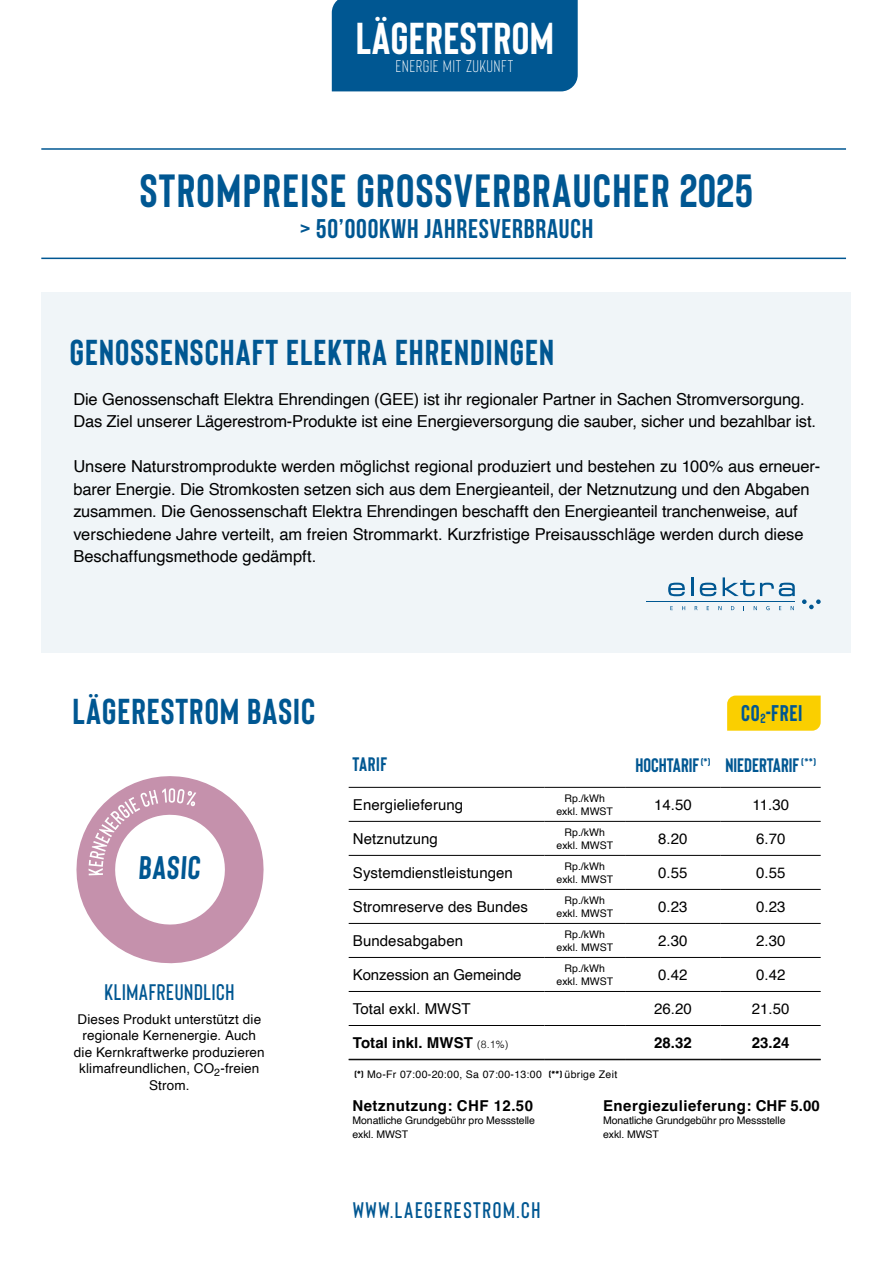
<style>
.page{position:relative;width:893px;height:1263px;background:#fff}
.page>*{position:absolute;margin:0;border:0;box-sizing:border-box;transform-origin:0 0}
.t1{font:700 46.5px "Bison";letter-spacing:.03em;color:#005792}
.t2{font:700 44.7px "Bison";letter-spacing:.01em;color:#fff}
.t3{font:700 36px "Bison";letter-spacing:.03em;color:#005792}
.t4{font:700 32.7px "Bison";color:#005792}
.t5{font:700 27px "Bebas Neue";letter-spacing:.03em;color:#005792}
.t6{font:700 22.65px "Bison";letter-spacing:.03em;color:#005792}
.t7{font:600 22.5px "Bison";letter-spacing:.07em;color:#005792}
.t8{font:600 22.5px "Bison";letter-spacing:.045em;color:#005792}
.t9{font:700 19.5px "Bison";color:#005792}
.t10{font:16.8px "Bison";letter-spacing:.06em;color:#fff}
.t11{font:16.5px/22.5px "Helvetica";letter-spacing:-.01em;color:#000}
.t12{font:15px "Helvetica";letter-spacing:.005em;color:#000}
.t13{font:700 15px "Helvetica";letter-spacing:.03em;color:#000}
.t14{font:700 15px "Helvetica";letter-spacing:.005em;color:#000}
.t15{font:13.5px/16.5px "Helvetica";letter-spacing:.01em;color:#000;text-align:center}
.t16{font:10.5px "Helvetica";color:#000}
.t17{font:10.5px "Helvetica";letter-spacing:.03em;color:#000}
.s1{font-family:"Bebas Neue";color:#fff}
.s2{font-weight:300;font-size:10.5px}
.s3{font-family:"Bison";font-weight:700}
</style>
<div class="page">
<div style="left:41px;top:292px;width:809px;height:361px;background:#f0f5f8"></div>
<hr style="left:349px;top:787px;width:195px;height:1px;background:#000">
<hr style="left:544px;top:787px;width:81px;height:1px;background:#000">
<hr style="left:625px;top:787px;width:96px;height:1px;background:#000">
<hr style="left:721px;top:787px;width:100px;height:1px;background:#000">
<hr style="left:349px;top:821px;width:195px;height:1px;background:#000">
<hr style="left:544px;top:821px;width:81px;height:1px;background:#000">
<hr style="left:625px;top:821px;width:96px;height:1px;background:#000">
<hr style="left:721px;top:821px;width:100px;height:1px;background:#000">
<hr style="left:349px;top:855px;width:195px;height:1px;background:#000">
<hr style="left:544px;top:855px;width:81px;height:1px;background:#000">
<hr style="left:625px;top:855px;width:96px;height:1px;background:#000">
<hr style="left:721px;top:855px;width:100px;height:1px;background:#000">
<hr style="left:349px;top:889px;width:195px;height:1px;background:#000">
<hr style="left:544px;top:889px;width:81px;height:1px;background:#000">
<hr style="left:625px;top:889px;width:96px;height:1px;background:#000">
<hr style="left:721px;top:889px;width:100px;height:1px;background:#000">
<hr style="left:349px;top:923px;width:195px;height:1px;background:#000">
<hr style="left:544px;top:923px;width:81px;height:1px;background:#000">
<hr style="left:625px;top:923px;width:96px;height:1px;background:#000">
<hr style="left:721px;top:923px;width:100px;height:1px;background:#000">
<hr style="left:349px;top:957px;width:195px;height:1px;background:#000">
<hr style="left:544px;top:957px;width:81px;height:1px;background:#000">
<hr style="left:625px;top:957px;width:96px;height:1px;background:#000">
<hr style="left:721px;top:957px;width:100px;height:1px;background:#000">
<hr style="left:349px;top:1025px;width:195px;height:1px;background:#000">
<hr style="left:544px;top:1025px;width:81px;height:1px;background:#000">
<hr style="left:625px;top:1025px;width:96px;height:1px;background:#000">
<hr style="left:721px;top:1025px;width:100px;height:1px;background:#000">
<hr style="left:349px;top:1059px;width:195px;height:1px;background:#000">
<hr style="left:544px;top:1059px;width:81px;height:1px;background:#000">
<hr style="left:625px;top:1059px;width:96px;height:1px;background:#000">
<hr style="left:721px;top:1059px;width:100px;height:1px;background:#000">
<hr style="left:349px;top:991px;width:195px;height:1px;background:#000">
<hr style="left:544px;top:991px;width:81px;height:1px;background:#000">
<hr style="left:625px;top:991px;width:96px;height:1px;background:#000">
<hr style="left:721px;top:991px;width:100px;height:1px;background:#000">
<svg style="left:727px;top:695px;width:94px;height:36px;background:#fad009"></svg>
<svg style="left:668px;top:583px;width:17px;height:13px"></svg>
<svg style="left:691px;top:577px;width:2px;height:19px"></svg>
<svg style="left:670px;top:606px;width:3px;height:4px"></svg>
<svg style="left:700px;top:583px;width:16px;height:13px"></svg>
<svg style="left:723px;top:577px;width:72px;height:19px"></svg>
<hr style="left:647px;top:601px;width:148px;height:1px;background:#005792">
<svg style="left:802px;top:599px;width:19px;height:10px"></svg>
<div style="left:332px;top:0;width:246px;height:91px;background:#005792"></div>
<hr style="left:41px;top:258px;width:805px;height:1px;background:#005792">
<hr style="left:41px;top:148px;width:805px;height:2px;background:#005792">
<svg style="left:76px;top:776px;width:188px;height:188px"></svg>
<p class="t2" style="left:356px;top:14px;width:200px">LÄGERESTROM</p>
<p class="t10" style="left:396px;top:58px;width:119px">ENERGIE MIT ZUKUNFT</p>
<p class="t1" style="left:140px;top:165px;width:615px">STROMPREISE GROSSVERBRAUCHER 202<span class="s1">5</span></p>
<p class="t5" style="left:300px;top:214px;width:295px">&gt; 50’000KWH JAHRESVERBRAUCH</p>
<p class="t3" style="left:70px;top:333px;width:485px">GENOSSENSCHAFT ELEKTRA EHRENDINGEN</p>
<p class="t11" style="left:73px;top:388px;width:744px">Die Genossenschaft Elektra Ehrendingen (GEE) ist ihr regionaler Partner in Sachen Stromversorgung.<br>Das Ziel unserer Lägerestrom-Produkte ist eine Energieversorgung die sauber, sicher und bezahlbar ist.</p>
<p class="t11" style="left:73px;top:456px;width:748px">Unsere Naturstromprodukte werden möglichst regional produziert und bestehen zu 100% aus erneuer&shy;barer Energie. Die Stromkosten setzen sich aus dem Energieanteil, der Netznutzung und den Abgaben zusammen. Die Genossenschaft Elektra Ehrendingen beschafft den Energieanteil tranchenweise, auf verschiedene Jahre verteilt, am freien Strommarkt. Kurzfristige Preisausschläge werden durch diese Beschaffungsmethode gedämpft.</p>
<p class="t3" style="left:72px;top:692px;width:244px">LÄGERESTROM BASIC</p>
<p class="t6" style="left:741px;top:701px;width:63px">CO<sub>2</sub>-FREI</p>
<p class="t9" style="left:352px;top:753px;width:36px">TARIF</p>
<p class="t9" style="left:635px;top:755px;width:77px">HOCHTARIF <sup>(*)</sup></p>
<p class="t9" style="left:725px;top:755px;width:92px">NIEDERTARIF <sup>(**)</sup></p>
<p class="t12" style="left:353px;top:793px;width:112px">Energielieferung</p>
<p class="t16" style="left:565px;top:790px;width:42px">Rp./kWh</p>
<p class="t16" style="left:556px;top:803px;width:58px">exkl. MWST</p>
<p class="t12" style="left:654px;top:793px;width:39px">14.50</p>
<p class="t12" style="left:752px;top:793px;width:38px">11.30</p>
<p class="t4" style="left:138px;top:850px;width:66px">BASIC</p>
<p class="t8" style="left:104px;top:980px;width:131px">KLIMAFREUNDLICH</p>
<p class="t15" style="left:74px;top:1011px;width:192px">Dieses Produkt unterstützt die regionale Kernenergie. Auch die Kernkraftwerke produzieren klimafreundlichen, CO<sub>2</sub>-freien<br>Strom.</p>
<p class="t12" style="left:353px;top:827px;width:86px">Netznutzung</p>
<p class="t16" style="left:565px;top:824px;width:42px">Rp./kWh</p>
<p class="t16" style="left:556px;top:837px;width:58px">exkl. MWST</p>
<p class="t12" style="left:658px;top:827px;width:31px">8.20</p>
<p class="t12" style="left:756px;top:827px;width:31px">6.70</p>
<p class="t12" style="left:353px;top:861px;width:161px">Systemdienstleistungen</p>
<p class="t16" style="left:565px;top:858px;width:42px">Rp./kWh</p>
<p class="t16" style="left:556px;top:871px;width:58px">exkl. MWST</p>
<p class="t12" style="left:658px;top:861px;width:31px">0.55</p>
<p class="t12" style="left:756px;top:861px;width:31px">0.55</p>
<p class="t12" style="left:353px;top:895px;width:177px">Stromreserve des Bundes</p>
<p class="t16" style="left:565px;top:892px;width:42px">Rp./kWh</p>
<p class="t16" style="left:556px;top:905px;width:58px">exkl. MWST</p>
<p class="t12" style="left:658px;top:895px;width:31px">0.23</p>
<p class="t12" style="left:756px;top:895px;width:31px">0.23</p>
<p class="t12" style="left:353px;top:929px;width:112px">Bundesabgaben</p>
<p class="t16" style="left:565px;top:926px;width:42px">Rp./kWh</p>
<p class="t16" style="left:556px;top:939px;width:58px">exkl. MWST</p>
<p class="t12" style="left:658px;top:929px;width:31px">2.30</p>
<p class="t12" style="left:756px;top:929px;width:31px">2.30</p>
<p class="t12" style="left:353px;top:963px;width:170px">Konzession an Gemeinde</p>
<p class="t16" style="left:565px;top:960px;width:42px">Rp./kWh</p>
<p class="t16" style="left:556px;top:973px;width:58px">exkl. MWST</p>
<p class="t12" style="left:658px;top:963px;width:31px">0.42</p>
<p class="t12" style="left:756px;top:963px;width:31px">0.42</p>
<p class="t12" style="left:353px;top:997px;width:119px">Total exkl. MWST</p>
<p class="t12" style="left:654px;top:997px;width:39px">26.20</p>
<p class="t12" style="left:752px;top:997px;width:39px">21.50</p>
<p class="t14" style="left:353px;top:1034px;width:157px">Total inkl. MWST <span class="s2">(8.1%)</span></p>
<p class="t13" style="left:654px;top:1034px;width:39px">28.32</p>
<p class="t13" style="left:752px;top:1034px;width:39px">23.24</p>
<p class="t17" style="left:354px;top:1066px;width:264px"><span class="s3">(*)</span> Mo-Fr 07:00-20:00, Sa 07:00-13:00 <span class="s3">(**)</span> übrige Zeit</p>
<p class="t13" style="left:603px;top:1096px;width:218px">Energiezulieferung: CHF 5.00</p>
<p class="t16" style="left:603px;top:1112px;width:184px">Monatliche Grundgebühr pro Messstelle</p>
<p class="t16" style="left:603px;top:1126px;width:57px">exkl. MWST</p>
<p class="t13" style="left:353px;top:1096px;width:182px">Netznutzung: CHF 12.50</p>
<p class="t16" style="left:353px;top:1112px;width:184px">Monatliche Grundgebühr pro Messstelle</p>
<p class="t16" style="left:353px;top:1126px;width:57px">exkl. MWST</p>
<p class="t7" style="left:353px;top:1198px;width:189px">WWW.LAEGERESTROM.CH</p>
</div>
